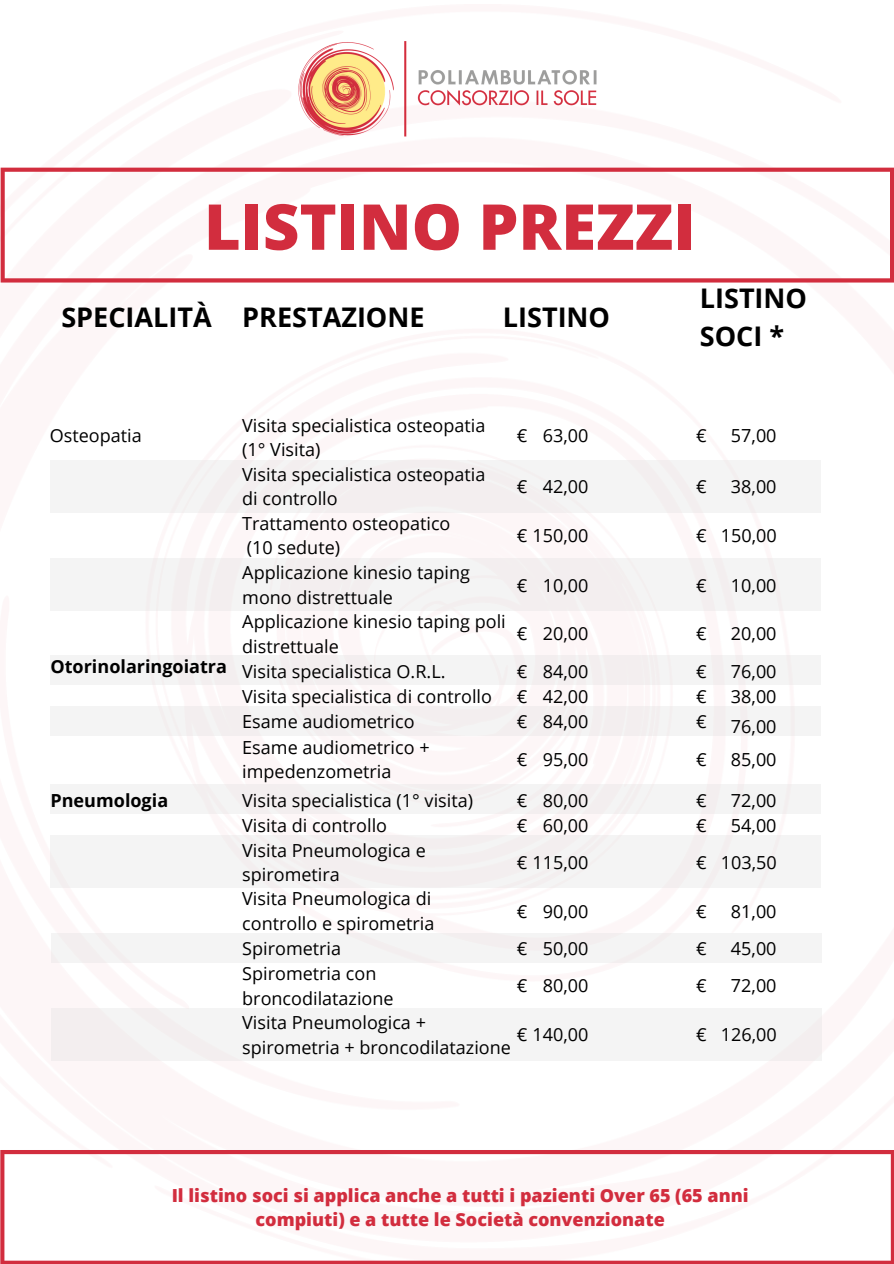
<style>
.page{position:relative;width:894px;height:1264px;background:#fff}
.page>*{position:absolute;margin:0;border:0;box-sizing:border-box;transform-origin:0 0}
.t1{font:800 63.3px "Open Sans";color:#d22d3e}
.t2{font:700 27px/37.2px "Open Sans";color:#000}
.t3{font:18px/24.5px "Open Sans";color:#000}
.t4{font:800 18px/24.9px "Open Sans";color:#d22d3e;text-align:center}
.t5{font:700 18px "Open Sans";color:#000}
</style>
<div class="page">
<div style="left:51px;top:932px;width:770px;height:30px;background:#f4f4f4"></div>
<div style="left:51px;top:835px;width:770px;height:53px;background:#f4f4f4"></div>
<div style="left:50px;top:784px;width:770px;height:30px;background:#f4f4f4"></div>
<div style="left:51px;top:558px;width:770px;height:53px;background:#f4f4f4"></div>
<div style="left:50px;top:706px;width:770px;height:29px;background:#f4f1f2"></div>
<div style="left:50px;top:655px;width:770px;height:30px;background:#f4f4f4"></div>
<div style="left:51px;top:459px;width:770px;height:53px;background:#f4f4f4"></div>
<img style="left:285px;top:33px;width:324px;height:112px">
<svg style="left:1px;top:168px;width:892px;height:114px"></svg>
<svg style="left:0;top:1149px;width:893px;height:114px"></svg>
<div style="left:51px;top:1007px;width:770px;height:53px;background:#f4f4f4"></div>
<h1 class="t1" style="left:204px;top:182px;width:492px">LISTINO PREZZI</h1>
<h2 class="t2" style="left:61px;top:298px;width:364px">SPECIALITÀ PRESTAZIONE</h2>
<h2 class="t2" style="left:503px;top:298px;width:109px">LISTINO</h2>
<h2 class="t2" style="left:699px;top:279px;width:109px">LISTINO<br>SOCI *</h2>
<p class="t3" style="left:50px;top:423px;width:93px">Osteopatia</p>
<p class="t3" style="left:242px;top:413px;width:245px">Visita specialistica osteopatia (1° Visita)</p>
<p class="t3" style="left:242px;top:461px;width:245px">Visita specialistica osteopatia di controllo</p>
<p class="t3" style="left:242px;top:510px;width:210px">Trattamento osteopatico (10 sedute)</p>
<p class="t3" style="left:242px;top:560px;width:229px">Applicazione kinesio taping mono distrettuale</p>
<p class="t3" style="left:242px;top:609px;width:265px">Applicazione kinesio taping poli distrettuale</p>
<p class="t3" style="left:517px;top:423px;width:73px">€ 63,00</p>
<p class="t3" style="left:730px;top:423px;width:47px">57,00</p>
<p class="t3" style="left:696px;top:423px;width:12px">€</p>
<p class="t3" style="left:517px;top:474px;width:73px">€ 42,00</p>
<p class="t3" style="left:696px;top:474px;width:12px">€</p>
<p class="t3" style="left:730px;top:474px;width:47px">38,00</p>
<p class="t3" style="left:517px;top:522px;width:73px">€ 150,00</p>
<p class="t3" style="left:696px;top:522px;width:12px">€</p>
<p class="t3" style="left:720px;top:522px;width:57px">150,00</p>
<p class="t3" style="left:517px;top:572px;width:12px">€</p>
<p class="t3" style="left:542px;top:572px;width:47px">10,00</p>
<p class="t3" style="left:696px;top:572px;width:12px">€</p>
<p class="t3" style="left:730px;top:572px;width:47px">10,00</p>
<p class="t3" style="left:517px;top:620px;width:12px">€</p>
<p class="t3" style="left:542px;top:620px;width:47px">20,00</p>
<p class="t3" style="left:696px;top:620px;width:12px">€</p>
<p class="t3" style="left:730px;top:621px;width:47px">20,00</p>
<p class="t5" style="left:50px;top:654px;width:178px">Otorinolaringoiatra</p>
<p class="t3" style="left:517px;top:658px;width:12px">€</p>
<p class="t3" style="left:696px;top:658px;width:12px">€</p>
<p class="t3" style="left:730px;top:658px;width:47px">76,00</p>
<p class="t3" style="left:242px;top:683px;width:251px">Visita specialistica di controllo</p>
<p class="t3" style="left:542px;top:683px;width:47px">42,00</p>
<p class="t3" style="left:730px;top:683px;width:47px">38,00</p>
<p class="t3" style="left:542px;top:709px;width:47px">84,00</p>
<p class="t3" style="left:696px;top:709px;width:12px">€</p>
<p class="t3" style="left:730px;top:713px;width:47px">76,00</p>
<p class="t3" style="left:242px;top:734px;width:189px">Esame audiometrico + impedenzometria</p>
<p class="t3" style="left:242px;top:658px;width:205px">Visita specialistica O.R.L.</p>
<p class="t3" style="left:542px;top:658px;width:47px">84,00</p>
<p class="t3" style="left:517px;top:683px;width:12px">€</p>
<p class="t3" style="left:696px;top:683px;width:12px">€</p>
<p class="t3" style="left:242px;top:709px;width:174px">Esame audiometrico</p>
<p class="t3" style="left:517px;top:709px;width:12px">€</p>
<p class="t3" style="left:542px;top:746px;width:47px">95,00</p>
<p class="t3" style="left:730px;top:746px;width:47px">85,00</p>
<p class="t3" style="left:517px;top:746px;width:12px">€</p>
<p class="t3" style="left:517px;top:787px;width:12px">€</p>
<p class="t3" style="left:696px;top:746px;width:12px">€</p>
<p class="t5" style="left:50px;top:787px;width:119px">Pneumologia</p>
<p class="t3" style="left:242px;top:787px;width:232px;line-height:25.2px">Visita specialistica (1° visita)<br>Visita di controllo</p>
<p class="t3" style="left:542px;top:787px;width:47px">80,00</p>
<p class="t3" style="left:730px;top:787px;width:47px">72,00</p>
<p class="t3" style="left:696px;top:787px;width:12px">€</p>
<p class="t3" style="left:517px;top:813px;width:73px">€ 60,00</p>
<p class="t3" style="left:696px;top:813px;width:12px">€</p>
<p class="t3" style="left:730px;top:813px;width:47px">54,00</p>
<p class="t3" style="left:242px;top:837px;width:185px">Visita Pneumologica e spirometira</p>
<p class="t3" style="left:242px;top:886px;width:194px">Visita Pneumologica di controllo e spirometria</p>
<p class="t3" style="left:242px;top:935px;width:100px">Spirometria</p>
<p class="t3" style="left:242px;top:961px;width:153px">Spirometria con broncodilatazione</p>
<p class="t3" style="left:517px;top:849px;width:73px">€ 115,00</p>
<p class="t3" style="left:696px;top:849px;width:12px">€</p>
<p class="t3" style="left:720px;top:849px;width:57px">103,50</p>
<p class="t3" style="left:517px;top:898px;width:73px">€ 90,00</p>
<p class="t3" style="left:696px;top:898px;width:12px">€</p>
<p class="t3" style="left:730px;top:898px;width:47px">81,00</p>
<p class="t3" style="left:542px;top:935px;width:47px">50,00</p>
<p class="t3" style="left:517px;top:935px;width:12px">€</p>
<p class="t3" style="left:696px;top:935px;width:12px">€</p>
<p class="t3" style="left:730px;top:935px;width:47px">45,00</p>
<p class="t3" style="left:517px;top:973px;width:73px">€ 80,00</p>
<p class="t3" style="left:696px;top:973px;width:12px">€</p>
<p class="t3" style="left:730px;top:973px;width:47px">72,00</p>
<p class="t3" style="left:242px;top:1009px;width:270px">Visita Pneumologica + spirometria + broncodilatazione</p>
<p class="t3" style="left:517px;top:1022px;width:73px">€ 140,00</p>
<p class="t3" style="left:696px;top:1022px;width:82px">€ 126,00</p>
<p class="t4" style="left:172px;top:1182px;width:578px">Il listino soci si applica anche a tutti i pazienti Over 65 (65 anni compiuti) e a tutte le Società convenzionate</p>
</div>
